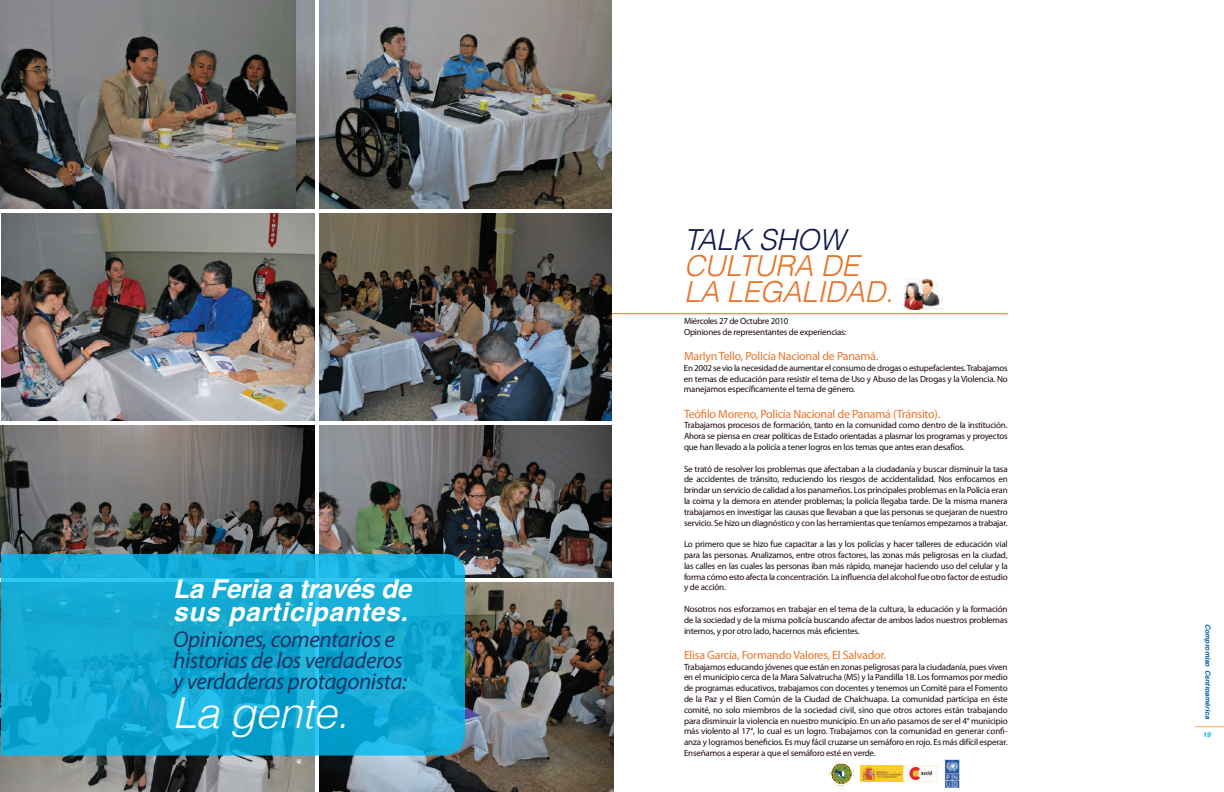
<style>
.page{position:relative;width:1224px;height:792px;background:#fff}
.page>*{position:absolute;margin:0;border:0;box-sizing:border-box;transform-origin:0 0}
.t1{font:italic 300 42.6px "Helvetica";letter-spacing:-.01em;color:#fff}
.t2{font:italic 300 29px/26px "Helvetica";letter-spacing:-.01em;color:#e97429}
.t3{font:italic 300 29px "Helvetica";letter-spacing:-.01em;color:#14194a}
.t4{font:italic 700 26px/22.9px "Helvetica";letter-spacing:.03em;color:#fff}
.t5{font:italic 23px/21px "Myriad Pro";letter-spacing:-.02em;color:#193665}
.t6{font:12px "Myriad Pro";letter-spacing:-.02em;color:#e97429}
.t7{font:9px/10.8px "Myriad Pro";letter-spacing:-.02em;color:#1b090a;text-align:justify}
.t8{font:italic 700 7px "Helvetica";color:#0161b0}
.t9{font:italic 700 7px "Helvetica";color:#00baf1}
</style>
<div class="page">
<svg style="left:1195px;top:726px;width:29px;height:1px"></svg>
<img style="left:831px;top:761px;width:23px;height:25px">
<img style="left:944px;top:760px;width:15px;height:27px">
<img style="left:860px;top:766px;width:78px;height:15px">
<img style="left:296px;top:0;width:316px;height:578px">
<img style="left:0;top:213px;width:315px;height:365px">
<img style="left:319px;top:582px;width:294px;height:210px">
<img style="left:0;top:582px;width:315px;height:210px">
<img style="left:0;top:0;width:295px;height:209px">
<hr style="left:315px;top:0;width:4px;height:792px;background:#fff">
<hr style="left:0;top:209px;width:614px;height:4px;background:#fff">
<hr style="left:0;top:421px;width:614px;height:4px;background:#fff">
<svg style="left:1px;top:554px;width:465px;height:202px;background:#14aad4"></svg>
<hr style="left:612px;top:313px;width:396px;height:1px;background:#e97429">
<img style="left:904px;top:279px;width:39px;height:31px">
<h3 class="t4" style="left:173px;top:577px;width:239px">La Feria a través de sus participantes.</h3>
<h3 class="t5" style="left:173px;top:629px;width:235px">Opiniones, comentarios e historias de los verdaderos y verdaderas protagonista:</h3>
<h1 class="t1" style="left:172px;top:686px;width:178px">La gente.</h1>
<h2 class="t3" style="left:684px;top:222px;width:163px">TALK SHOW</h2>
<h2 class="t2" style="left:684px;top:253px;width:211px">CULTURA DE<br>LA LEGALIDAD.</h2>
<p class="t7" style="left:684px;top:315px;width:164px">Miércoles 27 de Octubre 2010<br>Opiniones de representantes de experiencias:</p>
<h3 class="t6" style="left:684px;top:349px;width:196px">Marlyn Tello, Policía Nacional de Panamá.</h3>
<p class="t7" style="left:684px;top:362px;width:325px">En 2002 se vio la necesidad de aumentar el consumo de drogas o estupefacientes. Trabajamos en temas de educación para resistir el tema de Uso y Abuso de las Drogas y la Violencia. No manejamos específicamente el tema de género.</p>
<h3 class="t6" style="left:684px;top:406px;width:258px">Teófilo Moreno, Policía Nacional de Panamá (Tránsito).</h3>
<p class="t7" style="left:684px;top:420px;width:325px">Trabajamos procesos de formación, tanto en la comunidad como dentro de la institución.<br>Ahora se piensa en crear políticas de Estado orientadas a plasmar los programas y proyectos que han llevado a la policía a tener logros en los temas que antes eran desafíos.</p>
<p class="t7" style="left:684px;top:463px;width:325px">Se trató de resolver los problemas que afectaban a la ciudadanía y buscar disminuir la tasa de accidentes de tránsito, reduciendo los riesgos de accidentalidad. Nos enfocamos en brindar un servicio de calidad a los panameños. Los principales problemas en la Policía eran la coima y la demora en atender problemas; la policía llegaba tarde. De la misma manera trabajamos en investigar las causas que llevaban a que las personas se quejaran de nuestro servicio. Se hizo un diagnóstico y con las herramientas que teníamos empezamos a trabajar.</p>
<p class="t7" style="left:684px;top:539px;width:325px">Lo primero que se hizo fue capacitar a las y los policías y hacer talleres de educación vial para las personas. Analizamos, entre otros factores, las zonas más peligrosas en la ciudad, las calles en las cuales las personas iban más rápido, manejar haciendo uso del celular y la forma cómo esto afecta la concentración. La influencia del alcohol fue otro factor de estudio y de acción.</p>
<p class="t7" style="left:684px;top:603px;width:325px">Nosotros nos esforzamos en trabajar en el tema de la cultura, la educación y la formación de la sociedad y de la misma policía buscando afectar de ambos lados nuestros problemas internos, y por otro lado, hacernos más eficientes.</p>
<h3 class="t6" style="left:684px;top:647px;width:204px">Elisa García, Formando Valores, El Salvador.</h3>
<p class="t7" style="left:684px;top:661px;width:325px">Trabajamos educando jóvenes que están en zonas peligrosas para la ciudadanía, pues viven en el municipio cerca de la Mara Salvatrucha (MS) y la Pandilla 18. Los formamos por medio de programas educativos, trabajamos con docentes y tenemos un Comité para el Fomento de la Paz y el Bien Común de la Ciudad de Chalchuapa. La comunidad participa en éste comité, no solo miembros de la sociedad civil, sino que otros actores están trabajando para disminuir la violencia en nuestro municipio. En un año pasamos de ser el 4° municipio más violento al 17°, lo cual es un logro. Trabajamos con la comunidad en generar confi&shy;anza y logramos beneficios. Es muy fácil cruzarse un semáforo en rojo. Es más difícil esperar.<br>Enseñamos a esperar a que el semáforo esté en verde.</p>
<p class="t8" style="left:1214px;top:624px;width:96px;rotate:90deg">Compromiso Centroamérica</p>
<p class="t9" style="left:1203px;top:729px;width:9px">19</p>
</div>
